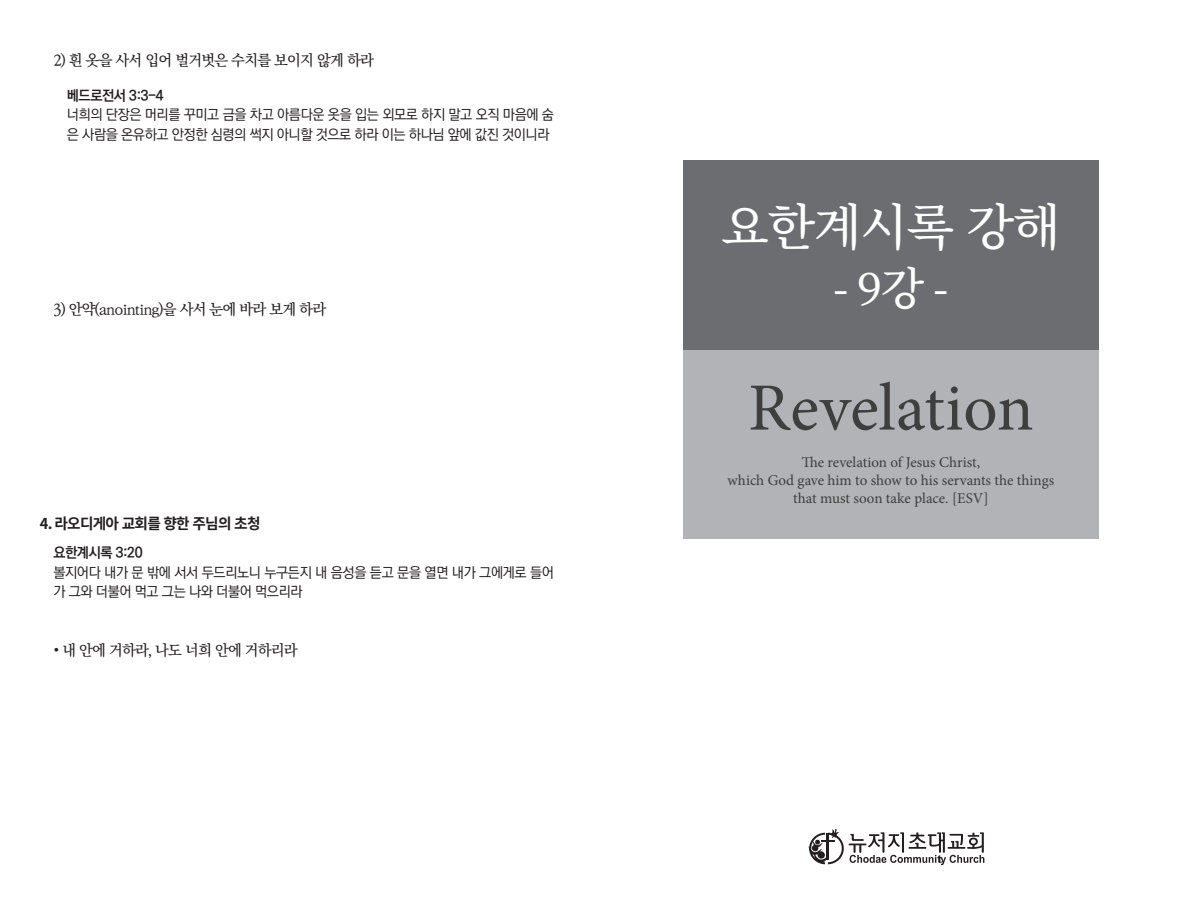
<style>
.page{position:relative;width:1188px;height:918px;background:#fff}
.page>*{position:absolute;margin:0;border:0;box-sizing:border-box;transform-origin:0 0}
.t1{font:67.5px "Minion Pro";color:#3e3e3f}
.t2{font:500 49.5px "Source Han Serif K";letter-spacing:-.03em;color:#fff}
.t3{font:500 45px "Source Han Serif K";color:#fff}
.t4{font:15px "Minion Pro";color:#3e3e3f}
.t5{font:500 15px "Ko Pub World Batang";letter-spacing:-.05em;color:#231f20}
.t6{font:700 15px "Noto Sans CJ Kkr";letter-spacing:-.05em;color:#231f20}
.t7{font:500 14.25px/19.5px "Ko Pub World Dotum";letter-spacing:-.03em;color:#231f20}
.t8{font:700 14.25px "Ko Pub World Dotum";letter-spacing:-.03em;color:#231f20}
</style>
<div class="page">
<div style="left:683px;top:349px;width:416px;height:189px;background:#b2b3b7"></div>
<div style="left:683px;top:160px;width:416px;height:189px;background:#6c6d70"></div>
<svg style="left:808px;top:829px;width:176px;height:36px"></svg>
<p class="t5" style="left:53px;top:50px;width:322px">2) 흰 옷을 사서 입어 벌거벗은 수치를 보이지 않게 하라</p>
<p class="t8" style="left:67px;top:85px;width:98px">베드로전서 3:3-4</p>
<p class="t7" style="left:67px;top:106px;width:489px">너희의 단장은 머리를 꾸미고 금을 차고 아름다운 옷을 입는 외모로 하지 말고 오직 마음에 숨 은 사람을 온유하고 안정한 심령의 썩지 아니할 것으로 하라 이는 하나님 앞에 값진 것이니라</p>
<p class="t5" style="left:53px;top:299px;width:274px">3) 안약(anointing)을 사서 눈에 바라 보게 하라</p>
<p class="t6" style="left:40px;top:515px;width:222px">4. 라오디게아 교회를 향한 주님의 초청</p>
<p class="t8" style="left:53px;top:543px;width:91px">요한계시록 3:20</p>
<p class="t7" style="left:53px;top:563px;width:502px">볼지어다 내가 문 밖에 서서 두드리노니 누구든지 내 음성을 듣고 문을 열면 내가 그에게로 들어 가 그와 더불어 먹고 그는 나와 더불어 먹으리라</p>
<p class="t5" style="left:53px;top:639px;width:246px">• 내 안에 거하라, 나도 너희 안에 거하리라</p>
<p class="t2" style="left:721px;top:199px;width:341px">요한계시록 강해</p>
<p class="t3" style="left:833px;top:263px;width:117px">- 9강 -</p>
<p class="t1" style="left:748px;top:363px;width:287px">Revelation</p>
<p class="t4" style="left:802px;top:453px;width:180px">The revelation of Jesus Christ,</p>
<p class="t4" style="left:728px;top:471px;width:328px">which God gave him to show to his servants the things</p>
<p class="t4" style="left:793px;top:489px;width:197px">that must soon take place. [ESV]</p>
</div>
